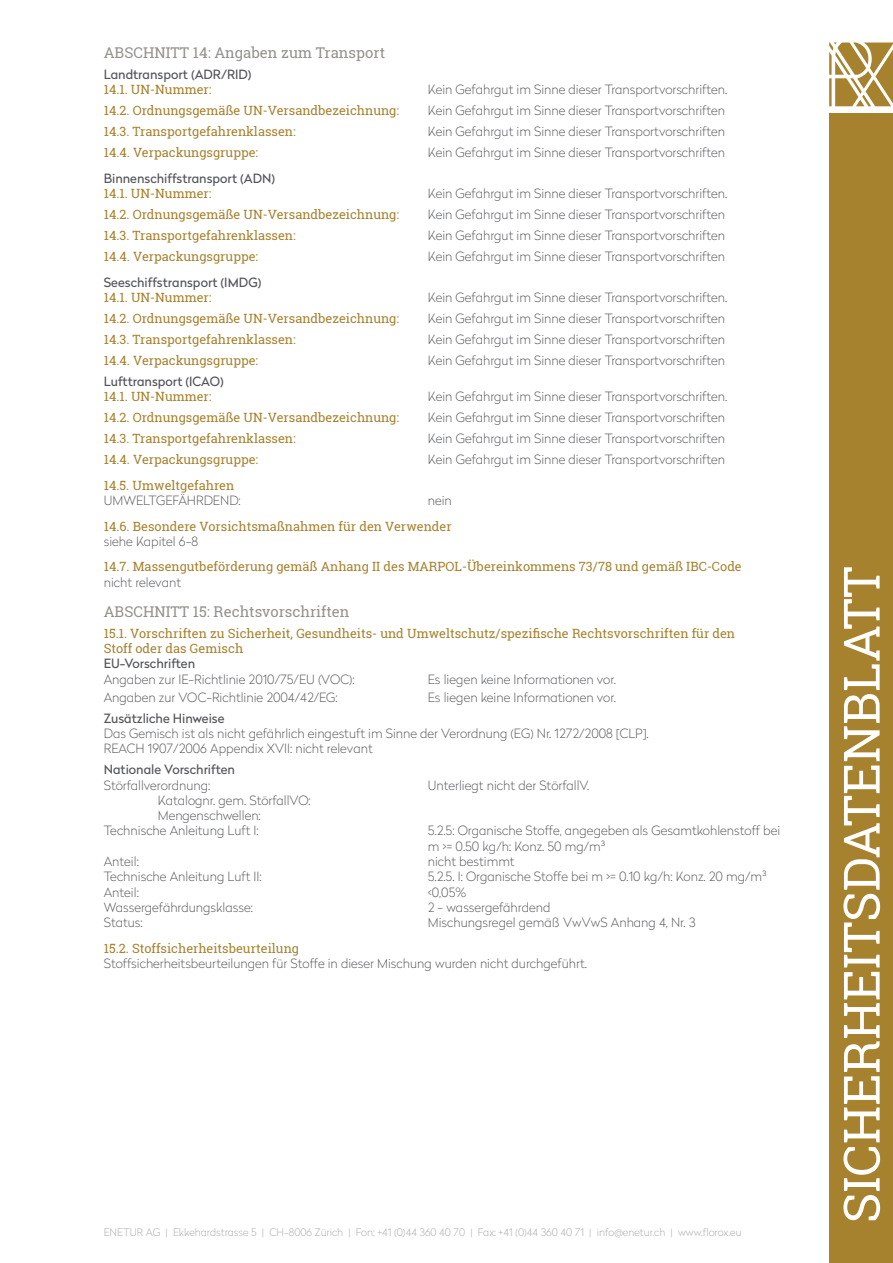
<style>
.page{position:relative;width:893px;height:1263px;background:#fff}
.page>*{position:absolute;margin:0;border:0;box-sizing:border-box;transform-origin:0 0}
.t1{font:50.1px "Roboto Slab";color:#fff}
.t2{font:14.85px "Roboto Slab";color:#94918c}
.t3{font:100 12.75px/15.3px "Radikal";color:#54555a}
.t4{font:12.75px/15.3px "Roboto Slab";color:#a6812e}
.t5{font:12.75px "Radikal";color:#54555a}
.t6{font:100 10.5px "Radikal";color:#a9a8aa}
</style>
<div class="page">
<svg style="left:829px;top:43px;width:64px;height:63px"></svg>
<div style="left:829px;top:114px;width:64px;height:1149px;background:#a6812e"></div>
<p class="t2" style="left:104px;top:43px;width:283px">ABSCHNITT 14: Angaben zum Transport</p>
<p class="t5" style="left:104px;top:65px;width:149px">Landtransport (ADR/RID)</p>
<p class="t4" style="left:104px;top:82px;width:109px">14.1. UN-Nummer:</p>
<p class="t3" style="left:428px;top:82px;width:301px">Kein Gefahrgut im Sinne dieser Transportvorschriften.</p>
<p class="t4" style="left:104px;top:103px;width:297px">14.2. Ordnungsgemäße UN-Versandbezeichnung:</p>
<p class="t3" style="left:428px;top:103px;width:299px">Kein Gefahrgut im Sinne dieser Transportvorschriften</p>
<p class="t4" style="left:104px;top:124px;width:193px">14.3. Transportgefahrenklassen:</p>
<p class="t3" style="left:428px;top:124px;width:299px">Kein Gefahrgut im Sinne dieser Transportvorschriften</p>
<p class="t4" style="left:104px;top:145px;width:156px">14.4. Verpackungsgruppe:</p>
<p class="t3" style="left:428px;top:145px;width:299px">Kein Gefahrgut im Sinne dieser Transportvorschriften</p>
<p class="t5" style="left:104px;top:169px;width:173px">Binnenschiffstransport (ADN)</p>
<p class="t4" style="left:104px;top:186px;width:109px">14.1. UN-Nummer:</p>
<p class="t3" style="left:428px;top:186px;width:301px">Kein Gefahrgut im Sinne dieser Transportvorschriften.</p>
<p class="t4" style="left:104px;top:207px;width:297px">14.2. Ordnungsgemäße UN-Versandbezeichnung:</p>
<p class="t3" style="left:428px;top:207px;width:299px">Kein Gefahrgut im Sinne dieser Transportvorschriften</p>
<p class="t4" style="left:104px;top:228px;width:193px">14.3. Transportgefahrenklassen:</p>
<p class="t3" style="left:428px;top:228px;width:299px">Kein Gefahrgut im Sinne dieser Transportvorschriften</p>
<p class="t4" style="left:104px;top:249px;width:156px">14.4. Verpackungsgruppe:</p>
<p class="t3" style="left:428px;top:249px;width:299px">Kein Gefahrgut im Sinne dieser Transportvorschriften</p>
<p class="t5" style="left:104px;top:273px;width:159px">Seeschiffstransport (IMDG)</p>
<p class="t4" style="left:104px;top:290px;width:109px">14.1. UN-Nummer:</p>
<p class="t3" style="left:428px;top:289px;width:301px">Kein Gefahrgut im Sinne dieser Transportvorschriften.</p>
<p class="t4" style="left:104px;top:311px;width:297px">14.2. Ordnungsgemäße UN-Versandbezeichnung:</p>
<p class="t3" style="left:428px;top:310px;width:299px">Kein Gefahrgut im Sinne dieser Transportvorschriften</p>
<p class="t4" style="left:104px;top:332px;width:193px">14.3. Transportgefahrenklassen:</p>
<p class="t3" style="left:428px;top:331px;width:299px">Kein Gefahrgut im Sinne dieser Transportvorschriften</p>
<p class="t4" style="left:104px;top:353px;width:156px">14.4. Verpackungsgruppe:</p>
<p class="t3" style="left:428px;top:352px;width:299px">Kein Gefahrgut im Sinne dieser Transportvorschriften</p>
<p class="t5" style="left:104px;top:372px;width:122px">Lufttransport (ICAO)</p>
<p class="t4" style="left:104px;top:389px;width:109px">14.1. UN-Nummer:</p>
<p class="t3" style="left:428px;top:389px;width:301px">Kein Gefahrgut im Sinne dieser Transportvorschriften.</p>
<p class="t4" style="left:104px;top:410px;width:297px">14.2. Ordnungsgemäße UN-Versandbezeichnung:</p>
<p class="t3" style="left:428px;top:410px;width:299px">Kein Gefahrgut im Sinne dieser Transportvorschriften</p>
<p class="t4" style="left:104px;top:431px;width:193px">14.3. Transportgefahrenklassen:</p>
<p class="t3" style="left:428px;top:431px;width:299px">Kein Gefahrgut im Sinne dieser Transportvorschriften</p>
<p class="t4" style="left:104px;top:452px;width:156px">14.4. Verpackungsgruppe:</p>
<p class="t3" style="left:428px;top:452px;width:299px">Kein Gefahrgut im Sinne dieser Transportvorschriften</p>
<p class="t4" style="left:104px;top:477px;width:132px">14.5. Umweltgefahren</p>
<p class="t3" style="left:104px;top:492px;width:138px">UMWELTGEFÄHRDEND:</p>
<p class="t3" style="left:428px;top:492px;width:26px">nein</p>
<p class="t4" style="left:104px;top:518px;width:349px">14.6. Besondere Vorsichtsmaßnahmen für den Verwender</p>
<p class="t3" style="left:104px;top:533px;width:96px">siehe Kapitel 6-8</p>
<p class="t4" style="left:104px;top:559px;width:639px">14.7. Massengutbeförderung gemäß Anhang II des MARPOL-Übereinkommens 73/78 und gemäß IBC-Code</p>
<p class="t3" style="left:104px;top:574px;width:79px">nicht relevant</p>
<p class="t2" style="left:104px;top:601px;width:247px">ABSCHNITT 15: Rechtsvorschriften</p>
<p class="t4" style="left:104px;top:625px;width:633px">15.1. Vorschriften zu Sicherheit, Gesundheits- und Umweltschutz/spezifische Rechtsvorschriften für den<br>Stoff oder das Gemisch</p>
<p class="t5" style="left:104px;top:655px;width:93px">EU-Vorschriften</p>
<p class="t3" style="left:104px;top:671px;width:252px">Angaben zur IE-Richtlinie 2010/75/EU (VOC):</p>
<p class="t3" style="left:428px;top:671px;width:190px">Es liegen keine Informationen vor.</p>
<p class="t3" style="left:104px;top:689px;width:236px">Angaben zur VOC-Richtlinie 2004/42/EG:</p>
<p class="t3" style="left:428px;top:689px;width:190px">Es liegen keine Informationen vor.</p>
<p class="t5" style="left:104px;top:709px;width:122px">Zusätzliche Hinweise</p>
<p class="t3" style="left:104px;top:725px;width:546px">Das Gemisch ist als nicht gefährlich eingestuft im Sinne der Verordnung (EG) Nr. 1272/2008 [CLP].<br>REACH 1907/2006 Appendix XVII: nicht relevant</p>
<p class="t5" style="left:104px;top:760px;width:133px">Nationale Vorschriften</p>
<p class="t3" style="left:104px;top:777px;width:108px">Störfallverordnung:</p>
<p class="t3" style="left:428px;top:777px;width:163px">Unterliegt nicht der StörfallV.</p>
<p class="t3" style="left:158px;top:792px;width:154px">Katalognr. gem. StörfallVO:</p>
<p class="t3" style="left:158px;top:807px;width:105px">Mengenschwellen:</p>
<p class="t3" style="left:104px;top:823px;width:157px">Technische Anleitung Luft I:</p>
<p class="t3" style="left:428px;top:823px;width:354px">5.2.5: Organische Stoffe, angegeben als Gesamtkohlenstoff bei m &gt;= 0.50 kg/h: Konz. 50 mg/m³</p>
<p class="t3" style="left:104px;top:853px;width:37px">Anteil:</p>
<p class="t3" style="left:428px;top:853px;width:88px">nicht bestimmt</p>
<p class="t3" style="left:104px;top:869px;width:159px">Technische Anleitung Luft II:</p>
<p class="t3" style="left:428px;top:869px;width:340px">5.2.5. I: Organische Stoffe bei m &gt;= 0.10 kg/h: Konz. 20 mg/m³</p>
<p class="t3" style="left:104px;top:884px;width:37px">Anteil:</p>
<p class="t3" style="left:428px;top:884px;width:40px">&lt;0,05%</p>
<p class="t3" style="left:104px;top:899px;width:151px">Wassergefährdungsklasse:</p>
<p class="t3" style="left:428px;top:899px;width:124px">2 - wassergefährdend</p>
<p class="t3" style="left:104px;top:915px;width:41px">Status:</p>
<p class="t3" style="left:428px;top:915px;width:269px">Mischungsregel gemäß VwVwS Anhang 4, Nr. 3</p>
<p class="t4" style="left:104px;top:940px;width:197px">15.2. Stoffsicherheitsbeurteilung</p>
<p class="t3" style="left:104px;top:955px;width:485px">Stoffsicherheitsbeurteilungen für Stoffe in dieser Mischung wurden nicht durchgeführt.</p>
<p class="t6" style="left:104px;top:1225px;width:639px">ENETUR AG | Ekkehardstrasse 5 | CH-8006 Zürich | Fon: +41 (0)44 360 40 70 | Fax: +41 (0)44 360 40 71 | info@enetur.ch | www.florox.eu</p>
<h1 class="t1" style="left:827px;top:1223px;width:658px;rotate:-90deg">SICHERHEITSDATENBLATT</h1>
</div>
